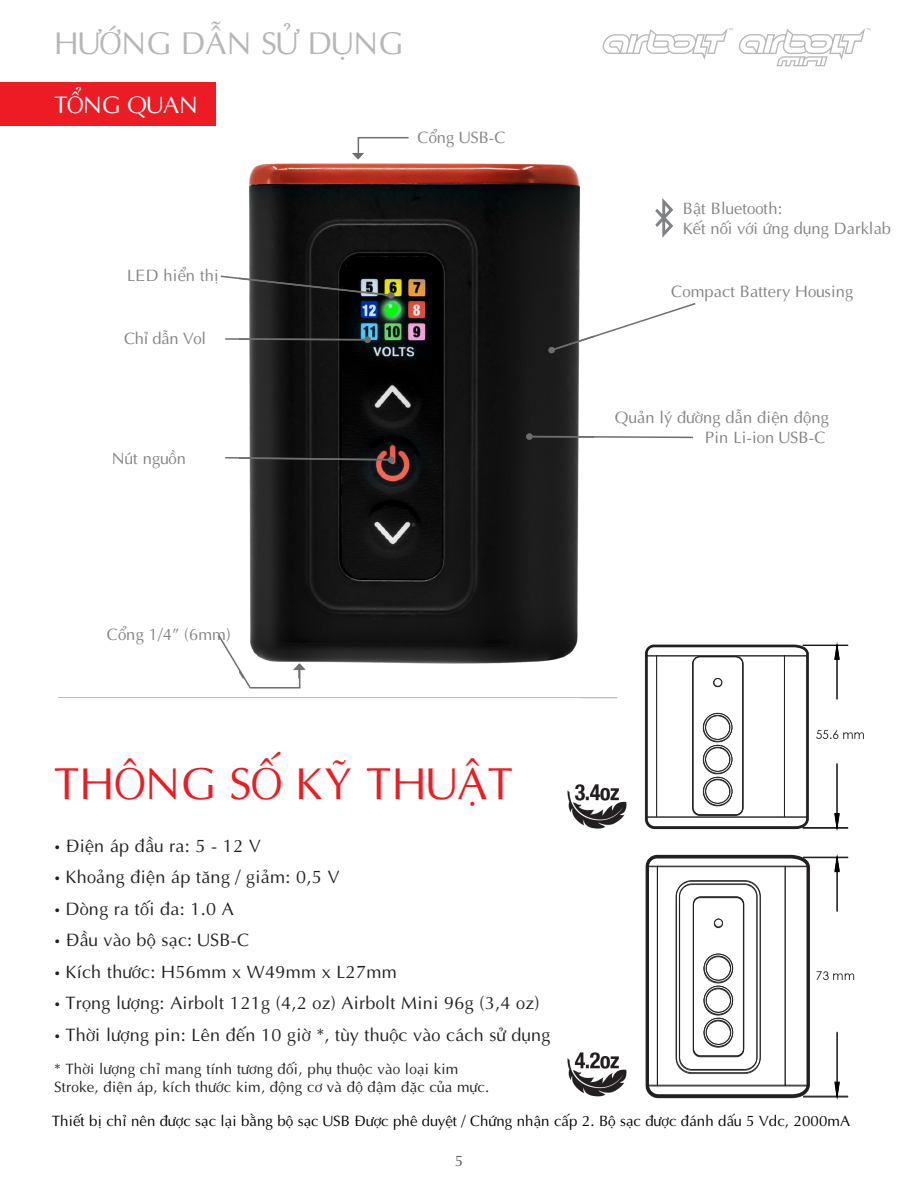
<style>
.page{position:relative;width:918px;height:1188px;background:#fff}
.page>*{position:absolute;margin:0;border:0;box-sizing:border-box;transform-origin:0 0}
.t1{font:45px "UTM Aptima";color:#ed1c24}
.t2{font:31.65px "UTM Aptima";color:#b6b6b7}
.t3{font:24px "UTM Aptima";letter-spacing:-.01em;color:#fff}
.t4{font:18px "UTM Aptima";letter-spacing:.01em;color:#231f20}
.t5{font:16.5px/19.8px "UTM Aptima";color:#808285;text-align:right}
.t6{font:16.5px "UTM Aptima";letter-spacing:-.02em;color:#808285}
.t7{font:15px/18px "UTM Aptima";letter-spacing:.01em;color:#231f20}
.t8{font:15px "UTM Aptima";color:#000}
.t9{font:15px "UTM Aptima";color:#58595b}
.s1{font-family:"Myriad Pro"}
</style>
<div class="page">
<img style="left:567px;top:642px;width:297px;height:458px">
<svg style="left:603px;top:28px;width:130px;height:32px"></svg>
<svg style="left:739px;top:28px;width:132px;height:38px"></svg>
<img style="left:249px;top:159px;width:388px;height:518px">
<div style="left:0;top:83px;width:216px;height:43px;background:#ed1c24"></div>
<hr style="left:58px;top:697px;width:559px;height:1px;background:#bcbec0">
<svg style="left:220px;top:275px;width:173px;height:22px"></svg>
<div style="left:388px;top:292px;width:7px;height:6px;background:#6d6e71;border-radius:50%"></div>
<svg style="left:532px;top:435px;width:161px;height:4px"></svg>
<div style="left:527px;top:433px;width:6px;height:7px;background:#6d6e71;border-radius:50%"></div>
<svg style="left:352px;top:137px;width:57px;height:22px"></svg>
<svg style="left:549px;top:302px;width:147px;height:51px"></svg>
<svg style="left:225px;top:337px;width:146px;height:6px"></svg>
<svg style="left:225px;top:456px;width:169px;height:7px"></svg>
<svg style="left:218px;top:633px;width:88px;height:56px"></svg>
<svg style="left:655px;top:198px;width:18px;height:40px"></svg>
<svg style="left:644px;top:853px;width:167px;height:246px"></svg>
<svg style="left:644px;top:644px;width:166px;height:186px"></svg>
<hr style="left:647px;top:655px;width:160px;height:1px;background:#231f20">
<hr style="left:647px;top:817px;width:160px;height:1px;background:#231f20">
<hr style="left:784px;top:656px;width:1px;height:161px;background:#231f20">
<hr style="left:803px;top:857px;width:45px;height:1px;background:#000">
<hr style="left:803px;top:1096px;width:45px;height:1px;background:#000">
<svg style="left:834px;top:856px;width:6px;height:241px"></svg>
<hr style="left:803px;top:645px;width:45px;height:1px;background:#000">
<hr style="left:803px;top:827px;width:45px;height:1px;background:#000">
<svg style="left:834px;top:644px;width:6px;height:185px"></svg>
<h2 class="t2" style="left:54px;top:20px;width:351px">HƯỚNG DẪN SỬ DỤNG</h2>
<h3 class="t3" style="left:54px;top:87px;width:146px">TỔNG QUAN</h3>
<p class="t5" style="left:418px;top:126px;width:90px">Cổng USB-C</p>
<p class="t5" style="left:127px;top:265px;width:93px">LED hiển thị</p>
<p class="t6" style="left:124px;top:326px;width:84px">Chỉ dẫn Vol</p>
<p class="t5" style="left:112px;top:447px;width:76px">Nút nguồn</p>
<p class="t5" style="left:107px;top:623px;width:125px">Cổng 1/4” (6mm)</p>
<h1 class="t1" style="left:54px;top:750px;width:461px">THÔNG SỐ KỸ THUẬT</h1>
<p class="t4" style="left:55px;top:832px;width:208px"><span class="s1">•</span> Điện áp đầu ra: 5 - 12 V</p>
<p class="t4" style="left:55px;top:863px;width:287px"><span class="s1">•</span> Khoảng điện áp tăng / giảm: 0,5 V</p>
<p class="t4" style="left:55px;top:895px;width:181px"><span class="s1">•</span> Dòng ra tối đa: 1.0 A</p>
<p class="t4" style="left:55px;top:926px;width:196px"><span class="s1">•</span> Đầu vào bộ sạc: USB-C</p>
<p class="t4" style="left:55px;top:958px;width:344px"><span class="s1">•</span> Kích thước: H56mm x W49mm x L27mm</p>
<p class="t4" style="left:55px;top:989px;width:487px"><span class="s1">•</span> Trọng lượng: Airbolt 121g (4,2 oz) Airbolt Mini 96g (3,4 oz)</p>
<p class="t4" style="left:55px;top:1021px;width:497px"><span class="s1">•</span> Thời lượng pin: Lên đến 10 giờ *, tùy thuộc vào cách sử dụng</p>
<p class="t7" style="left:54px;top:1059px;width:437px">* Thời lượng chỉ mang tính tương đối, phụ thuộc vào loại kim<br>Stroke, điện áp, kích thước kim, động cơ và độ đậm đặc của mực.</p>
<p class="t5" style="left:683px;top:197px;width:210px;text-align:left">Bật Bluetooth:<br>Kết nối với ứng dụng Darklab</p>
<p class="t5" style="left:671px;top:280px;width:184px">Compact Battery Housing</p>
<p class="t5" style="left:615px;top:406px;width:216px">Quản lý đường dẫn điện động<br>Pin Li-ion USB-C</p>
<p class="t8" style="left:52px;top:1109px;width:800px">Thiết bị chỉ nên được sạc lại bằng bộ sạc USB Được phê duyệt / Chứng nhận cấp 2. Bộ sạc được đánh dấu 5 Vdc, 2000mA</p>
<p class="t9" style="left:455px;top:1150px;width:10px">5</p>
</div>
